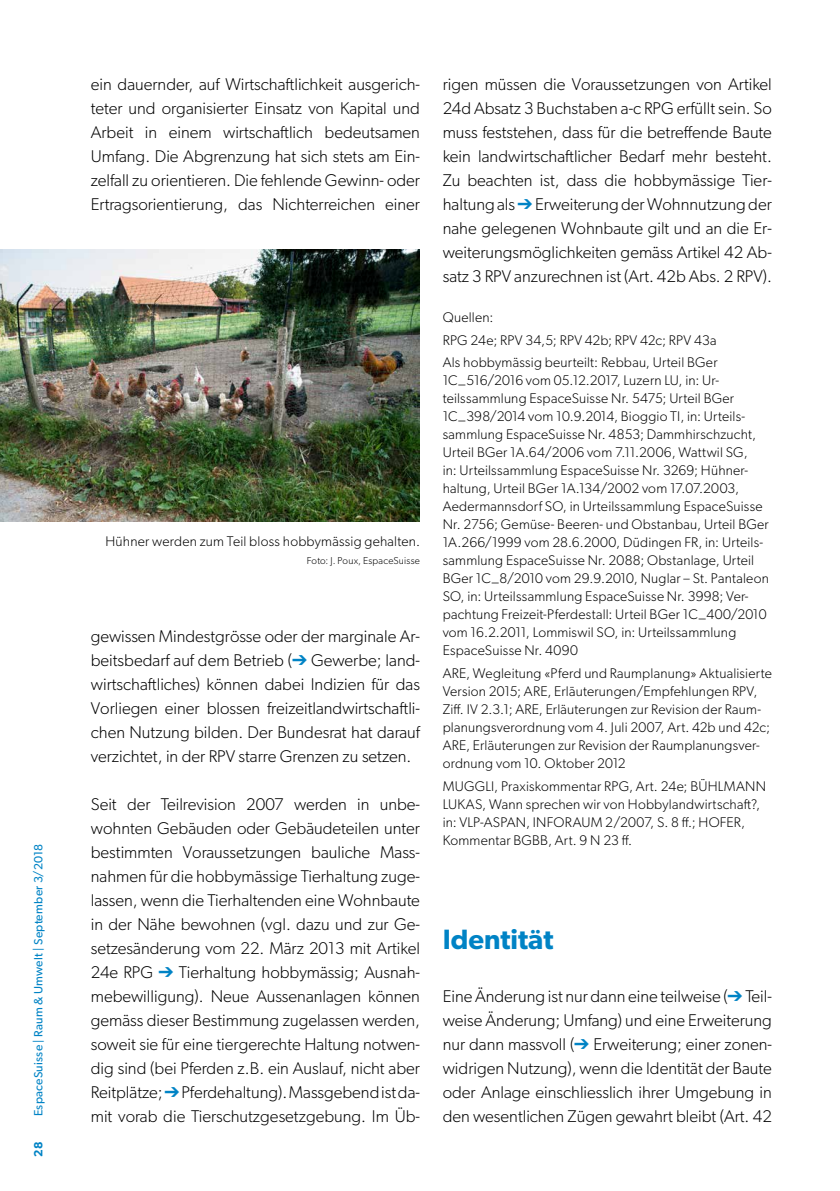
<style>
.page{position:relative;width:840px;height:1191px;background:#fff}
.page>*{position:absolute;margin:0;border:0;box-sizing:border-box;transform-origin:0 0}
.Kapiteltitel{font:600 28px "Gibson";color:#0083c5}
.Lauftext_Blocksatz{font:300 17px/24px "Gibson";color:#000;text-align:justify}
.Quelle{font:300 14px/18px "Gibson";letter-spacing:.015em;color:#000}
.Bildlegende_rechtsb{font:300 14px "Gibson";letter-spacing:.015em;color:#000}
.t1{font:12px "Gibson";letter-spacing:.02em;color:#0083c5}
.t2{font:600 12px "Gibson";color:#0083c5}
.Bildnachweis_rechts{font:300 10px "Gibson";letter-spacing:.02em;color:#000}
.s1{color:#0083c5}
</style>
<div class="page">
<img style="left:0;top:249px;width:420px;height:273px">
<p class="t1" style="left:31px;top:1116px;width:273px;rotate:-90deg">EspaceSuisse | Raum &amp; Umwelt | September 3/2018</p>
<p class="t2" style="left:31px;top:1157px;width:17px;rotate:-90deg">28</p>
<p class="Lauftext_Blocksatz" style="left:91px;top:72px;width:330px">ein dauernder, auf Wirtschaftlichkeit ausgerich&shy;teter und organisierter Einsatz von Kapital und Arbeit in einem wirtschaftlich bedeutsamen Umfang. Die Abgrenzung hat sich stets am Ein&shy;zelfall zu orientieren. Die fehlende Gewinn- oder Ertragsorientierung, das Nichterreichen einer</p>
<p class="Bildlegende_rechtsb" style="left:105px;top:532px;width:316px">Hühner werden zum Teil bloss hobbymässig gehalten.</p>
<p class="Bildnachweis_rechts" style="left:306px;top:554px;width:115px">Foto: J. Poux, EspaceSuisse</p>
<p class="Lauftext_Blocksatz" style="left:91px;top:624px;width:330px">gewissen Mindestgrösse oder der marginale Ar&shy;beitsbedarf auf dem Betrieb (<span class="s1">➔</span> Gewerbe; land&shy;wirtschaftliches) können dabei Indizien für das Vorliegen einer blossen freizeitlandwirtschaftli&shy;chen Nutzung bilden. Der Bundesrat hat darauf verzichtet, in der RPV starre Grenzen zu setzen.</p>
<p class="Lauftext_Blocksatz" style="left:91px;top:792px;width:330px">Seit der Teilrevision 2007 werden in unbe&shy;wohnten Gebäuden oder Gebäudeteilen unter bestimmten Voraussetzungen bauliche Mass&shy;nahmen für die hobbymässige Tierhaltung zuge&shy;lassen, wenn die Tierhaltenden eine Wohnbaute in der Nähe bewohnen (vgl. dazu und zur Ge&shy;setzesänderung vom 22. März 2013 mit Artikel 24e RPG <span class="s1">➔</span> Tierhaltung hobbymässig; Ausnah&shy;mebewilligung). Neue Aussenanlagen können gemäss dieser Bestimmung zugelassen werden, soweit sie für eine tiergerechte Haltung notwen&shy;dig sind (bei Pferden z.B. ein Auslauf, nicht aber Reitplätze; <span class="s1">➔</span> Pferdehaltung). Massgebend ist da&shy;mit vorab die Tierschutzgesetzgebung. Im Üb-</p>
<p class="Lauftext_Blocksatz" style="left:442px;top:72px;width:330px">rigen müssen die Voraussetzungen von Artikel 24d Absatz 3 Buchstaben a-c RPG erfüllt sein. So muss feststehen, dass für die betreffende Baute kein landwirtschaftlicher Bedarf mehr besteht.<br>Zu beachten ist, dass die hobbymässige Tier&shy;haltung als <span class="s1">➔</span> Erweiterung der Wohnnutzung der nahe gelegenen Wohnbaute gilt und an die Er&shy;weiterungsmöglichkeiten gemäss Artikel 42 Ab&shy;satz 3 RPV anzurechnen ist (Art. 42b Abs. 2 RPV).</p>
<p class="Quelle" style="left:442px;top:308px;width:52px">Quellen:</p>
<p class="Quelle" style="left:442px;top:331px;width:275px">RPG 24e; RPV 34,5; RPV 42b; RPV 42c; RPV 43a</p>
<p class="Quelle" style="left:442px;top:353px;width:327px">Als hobbymässig beurteilt: Rebbau, Urteil BGer 1C_516/2016 vom 05.12.2017, Luzern LU, in: Ur&shy;teilssammlung EspaceSuisse Nr. 5475; Urteil BGer 1C_398/2014 vom 10.9.2014, Bioggio TI, in: Urteils&shy;sammlung EspaceSuisse Nr. 4853; Dammhirschzucht, Urteil BGer 1A.64/2006 vom 7.11.2006, Wattwil SG,<br>in: Urteilssammlung EspaceSuisse Nr. 3269; Hühner&shy;haltung, Urteil BGer 1A.134/2002 vom 17.07.2003, Aedermannsdorf SO, in Urteilssammlung EspaceSuisse Nr. 2756; Gemüse- Beeren- und Obstanbau, Urteil BGer 1A.266/1999 vom 28.6.2000, Düdingen FR, in: Urteils&shy;sammlung EspaceSuisse Nr. 2088; Obstanlage, Urteil BGer 1C_8/2010 vom 29.9.2010, Nuglar – St. Pantaleon SO, in: Urteilssammlung EspaceSuisse Nr. 3998; Ver&shy;pachtung Freizeit-Pferdestall: Urteil BGer 1C_400/2010 vom 16.2.2011, Lommiswil SO, in: Urteilssammlung EspaceSuisse Nr. 4090</p>
<p class="Quelle" style="left:442px;top:664px;width:330px">ARE, Wegleitung «Pferd und Raumplanung» Aktualisierte Version 2015; ARE, Erläuterungen/Empfehlungen RPV, Ziff. IV 2.3.1; ARE, Erläuterungen zur Revision der Raum&shy;planungsverordnung vom 4. Juli 2007, Art. 42b und 42c; ARE, Erläuterungen zur Revision der Raumplanungsver&shy;ordnung vom 10. Oktober 2012</p>
<p class="Quelle" style="left:442px;top:776px;width:324px">MUGGLI, Praxiskommentar RPG, Art. 24e; BÜHLMANN LUKAS, Wann sprechen wir von Hobbylandwirtschaft?, in: VLP-ASPAN, INFORAUM 2/2007, S. 8 ff.; HOFER, Kommentar BGBB, Art. 9 N 23 ff.</p>
<p class="Kapiteltitel" style="left:442px;top:922px;width:112px">Identität</p>
<p class="Lauftext_Blocksatz" style="left:442px;top:984px;width:330px">Eine Änderung ist nur dann eine teilweise (<span class="s1">➔</span> Teil&shy;weise Änderung; Umfang) und eine Erweiterung nur dann massvoll (<span class="s1">➔</span> Erweiterung; einer zonen&shy;widrigen Nutzung), wenn die Identität der Baute oder Anlage einschliesslich ihrer Umgebung in den wesentlichen Zügen gewahrt bleibt (Art. 42</p>
</div>
